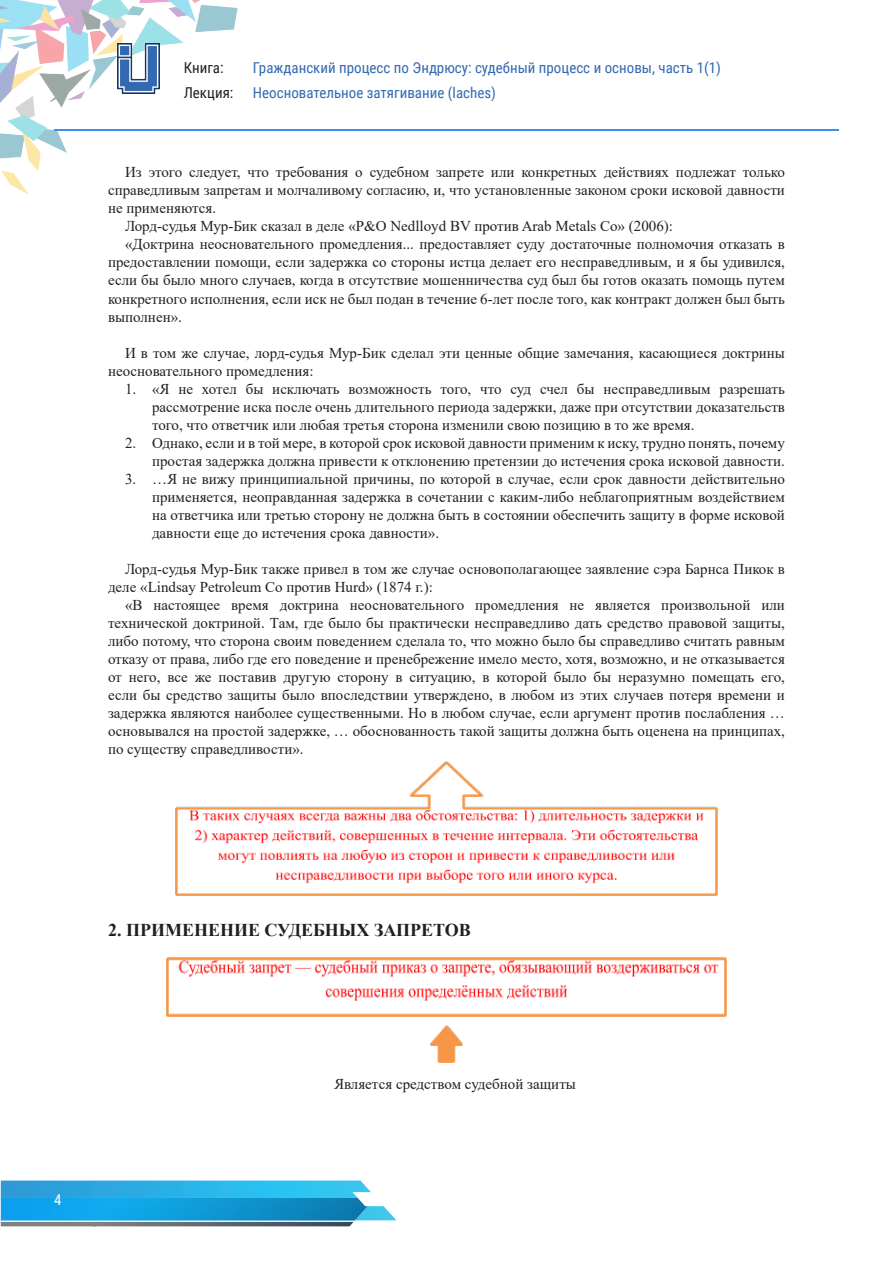
<style>
.page{position:relative;width:893px;height:1263px;background:#fff}
.page>*{position:absolute;margin:0;border:0;box-sizing:border-box;transform-origin:0 0}
.tema{font:700 18px "Times New Roman";color:#231f20}
.t1{font:15px/18px "Times New Roman";color:#231f20;text-align:justify}
.t2{font:15px/25.5px "Roboto Condensed";color:#3269b1}
.t3{font:15px/25.5px "Roboto Condensed";color:#231f20}
.t4{font:15px "Roboto Condensed";color:#fff}
</style>
<div class="page">
<img style="left:0;top:0;width:238px;height:195px">
<hr style="left:54px;top:129px;width:785px;height:2px;background:#3b91e8">
<img style="left:118px;top:44px;width:41px;height:49px">
<svg style="left:1px;top:1180px;width:395px;height:46px;background:#5bb6d9"></svg>
<img style="left:1px;top:1198px;width:367px;height:22px">
<img style="left:175px;top:762px;width:542px;height:133px">
<img style="left:166px;top:957px;width:561px;height:60px">
<img style="left:431px;top:1026px;width:31px;height:37px">
<p class="t3" style="left:184px;top:54px;width:51px">Книга:<br>Лекция:</p>
<p class="t2" style="left:253px;top:54px;width:470px">Гражданский процесс по Эндрюсу: судебный процесс и основы, часть 1(1)<br>Неосновательное затягивание (laches)</p>
<p class="t1" style="left:108px;top:163px;width:678px;text-indent:17px">Из этого следует, что требования о судебном запрете или конкретных действиях подлежат только справедливым запретам и молчаливому согласию, и, что установленные законом сроки исковой давности не применяются.</p>
<p class="t1" style="left:125px;top:217px;width:549px">Лорд-судья Мур-Бик сказал в деле «P&amp;O Nedlloyd BV против Arab Metals Co» (2006):</p>
<p class="t1" style="left:108px;top:235px;width:678px;text-indent:17px">«Доктрина неосновательного промедления... предоставляет суду достаточные полномочия отказать в предоставлении помощи, если задержка со стороны истца делает его несправедливым, и я бы удивился, если бы было много случаев, когда в отсутствие мошенничества суд был бы готов оказать помощь путем конкретного исполнения, если иск не был подан в течение 6-лет после того, как контракт должен был быть выполнен».</p>
<p class="t1" style="left:108px;top:343px;width:678px;text-indent:17px">И в том же случае, лорд-судья Мур-Бик сделал эти ценные общие замечания, касающиеся доктрины неосновательного промедления:</p>
<p class="t1" style="left:152px;top:379px;width:634px;text-indent:-27px">1. «Я не хотел бы исключать возможность того, что суд счел бы несправедливым разрешать рассмотрение иска после очень длительного периода задержки, даже при отсутствии доказательств того, что ответчик или любая третья сторона изменили свою позицию в то же время.</p>
<p class="t1" style="left:125px;top:433px;width:661px;text-align:right">2. Однако, если и в той мере, в которой срок исковой давности применим к иску, трудно понять, почему простая задержка должна привести к отклонению претензии до истечения срока исковой давности.</p>
<p class="t1" style="left:152px;top:469px;width:634px;text-indent:-27px">3. …Я не вижу принципиальной причины, по которой в случае, если срок давности действительно применяется, неоправданная задержка в сочетании с каким-либо неблагоприятным воздействием на ответчика или третью сторону не должна быть в состоянии обеспечить защиту в форме исковой давности еще до истечения срока давности».</p>
<p class="t1" style="left:108px;top:559px;width:678px;text-indent:17px">Лорд-судья Мур-Бик также привел в том же случае основополагающее заявление сэра Барнса Пикок в деле «Lindsay Petroleum Co против Hurd» (1874 г.):</p>
<p class="t1" style="left:108px;top:595px;width:678px;text-indent:17px">«В настоящее время доктрина неосновательного промедления не является произвольной или технической доктриной. Там, где было бы практически несправедливо дать средство правовой защиты, либо потому, что сторона своим поведением сделала то, что можно было бы справедливо считать равным отказу от права, либо где его поведение и пренебрежение имело место, хотя, возможно, и не отказывается от него, все же поставив другую сторону в ситуацию, в которой было бы неразумно помещать его, если бы средство защиты было впоследствии утверждено, в любом из этих случаев потеря времени и задержка являются наиболее существенными. Но в любом случае, если аргумент против послабления … основывался на простой задержке, … обоснованность такой защиты должна быть оценена на принципах, по существу справедливости».</p>
<p class="tema" style="left:108px;top:917px;width:364px">2. ПРИМЕНЕНИЕ СУДЕБНЫХ ЗАПРЕТОВ</p>
<p class="t4" style="left:54px;top:1189px;width:9px">4</p>
<p class="t1" style="left:334px;top:1074px;width:243px">Является средством судебной защиты</p>
</div>
